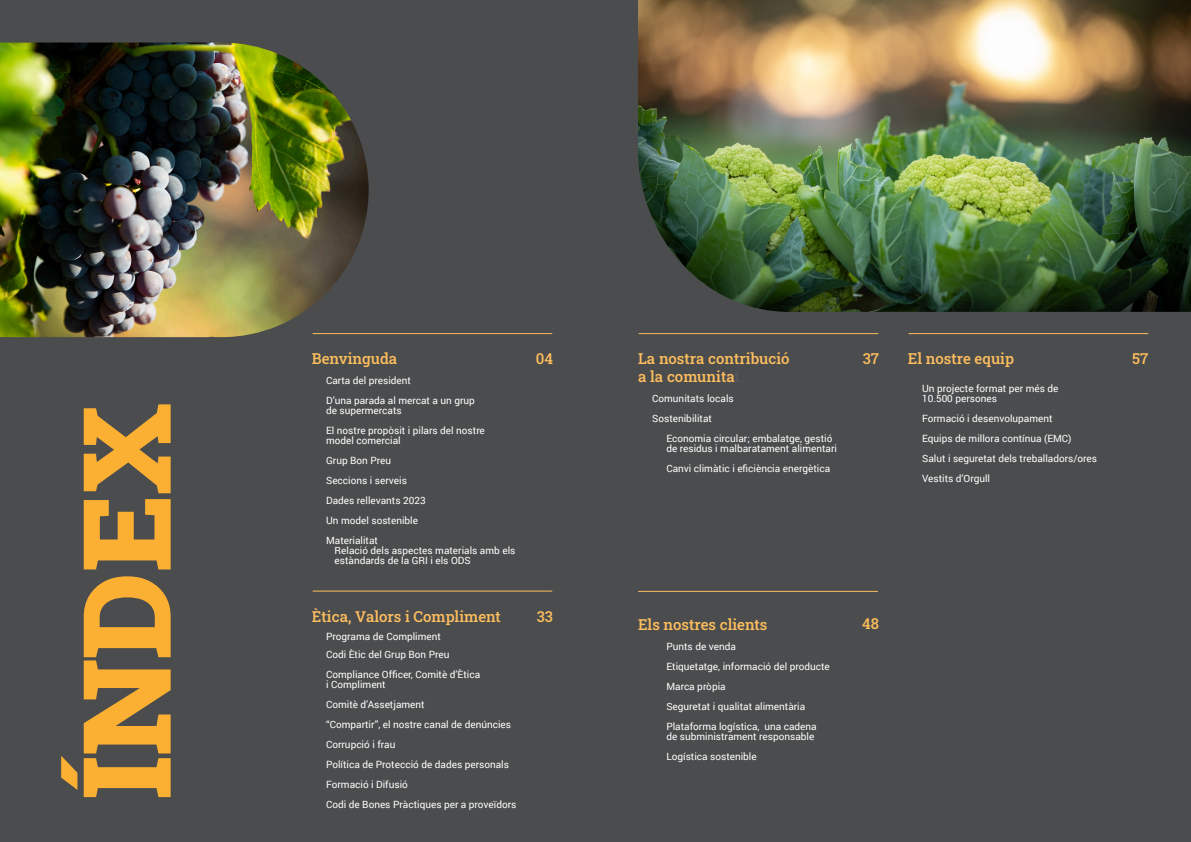
<style>
.page{position:relative;width:1191px;height:842px;background:#4b4c4d}
.page>*{position:absolute;margin:0;border:0;box-sizing:border-box;transform-origin:0 0}
.t1{font:122.2px "Roboto Slab";color:#fbb033}
.t2{font:15px/18px "Roboto Slab";color:#fdbe5e}
.t3{font:10px/20px "Roboto";color:#fff}
.s1{color:#57585a}
</style>
<div class="page">
<hr style="left:313px;top:333px;width:239px;height:1px;background:#fdbe5e">
<hr style="left:313px;top:591px;width:239px;height:1px;background:#fdbe5e">
<hr style="left:638px;top:591px;width:239px;height:1px;background:#fdbe5e">
<hr style="left:639px;top:333px;width:239px;height:1px;background:#fdbe5e">
<hr style="left:909px;top:333px;width:239px;height:1px;background:#fdbe5e">
<img style="left:638px;top:0;width:553px;height:312px">
<img style="left:0;top:43px;width:369px;height:294px">
<h1 class="t1" style="left:43px;top:799px;width:397px;rotate:-90deg">ÍNDEX</h1>
<h2 class="t2" style="left:312px;top:349px;width:87px">Benvinguda</h2>
<p class="t3" style="left:326px;top:370px;width:150px">Carta del president<br>D’una parada al mercat a un grup</p>
<p class="t3" style="left:326px;top:400px;width:160px">de supermercats<br>El nostre propòsit i pilars del nostre</p>
<p class="t3" style="left:326px;top:430px;width:101px">model comercial<br>Grup Bon Preu<br>Seccions i serveis<br>Dades rellevants 2023<br>Un model sostenible<br>Materialitat</p>
<p class="t3" style="left:334px;top:545px;width:182px;line-height:10px">Relació dels aspectes materials amb els estàndards de la GRI i els ODS</p>
<h2 class="t2" style="left:312px;top:607px;width:190px">Ètica, Valors i Compliment</h2>
<p class="t3" style="left:326px;top:627px;width:125px;line-height:18px">Programa de Compliment<br>Codi Ètic del Grup Bon Preu</p>
<p class="t3" style="left:326px;top:669px;width:156px;line-height:10px">Compliance Officer, Comitè d’Ètica i Compliment</p>
<p class="t3" style="left:326px;top:694px;width:192px">Comitè d’Assetjament<br>“Compartir”, el nostre canal de denúncies<br>Corrupció i frau<br>Política de Protecció de dades personals<br>Formació i Difusió<br>Codi de Bones Pràctiques per a proveïdors</p>
<h2 class="t2" style="left:908px;top:349px;width:108px">El nostre equip</h2>
<p class="t3" style="left:922px;top:383px;width:138px;line-height:10px">Un projecte format per més de<br>10.500 persones</p>
<p class="t3" style="left:922px;top:408px;width:177px">Formació i desenvolupament<br>Equips de millora contínua (EMC)<br>Salut i seguretat dels treballadors/ores<br>Vestits d’Orgull</p>
<h2 class="t2" style="left:638px;top:349px;width:153px">La nostra contribució a la comunita<span class="s1">t</span></h2>
<p class="t3" style="left:652px;top:388px;width:83px">Comunitats locals<br>Sostenibilitat</p>
<p class="t3" style="left:666px;top:433px;width:172px;line-height:10px">Economia circular; embalatge, gestió de residus i malbaratament alimentari</p>
<p class="t3" style="left:666px;top:458px;width:165px">Canvi climàtic i eficiència energètica</p>
<h2 class="t2" style="left:536px;top:349px;width:19px">04</h2>
<h2 class="t2" style="left:1132px;top:349px;width:18px">57</h2>
<h2 class="t2" style="left:862px;top:349px;width:18px">37</h2>
<h2 class="t2" style="left:536px;top:607px;width:18px">33</h2>
<h2 class="t2" style="left:638px;top:615px;width:131px">Els nostres clients</h2>
<p class="t3" style="left:666px;top:636px;width:165px">Punts de venda<br>Etiquetatge, informació del producte<br>Marca pròpia<br>Seguretat i qualitat alimentària<br>Plataforma logística, una cadena</p>
<p class="t3" style="left:666px;top:726px;width:149px">de subministrament responsable<br>Logística sostenible</p>
<h2 class="t2" style="left:862px;top:615px;width:18px">48</h2>
</div>
